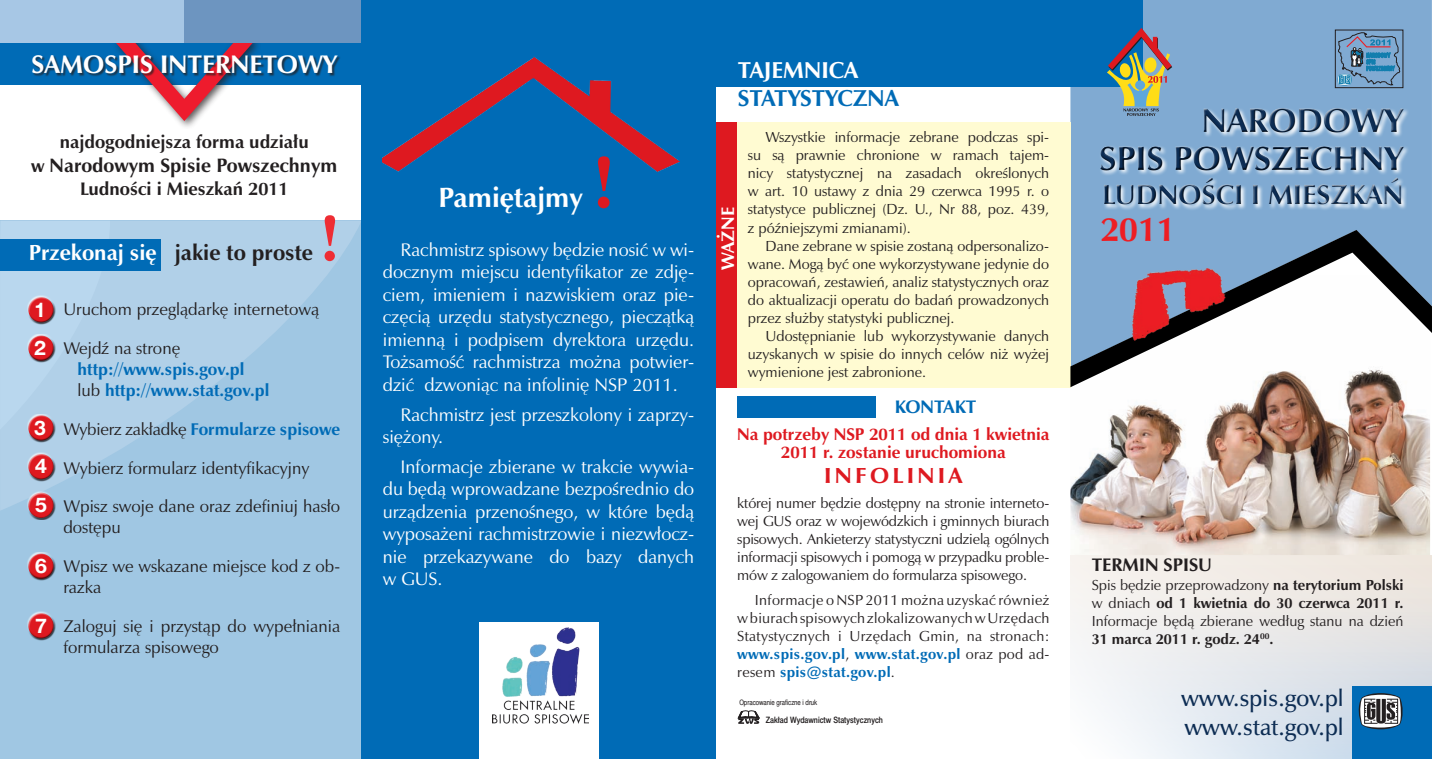
<style>
.page{position:relative;width:1432px;height:759px;background:#fff}
.page>*{position:absolute;margin:0;border:0;box-sizing:border-box;transform-origin:0 0}
.t1{font:700 75px "Zapf Humnst PL";color:#de1920}
.t2{font:700 66.25px "Zapf Humnst PL";color:#ee2d34}
.t3{font:700 35px/37.5px "Zapf Humnst PL";color:#0c2c53;text-align:right}
.t4{font:700 35px "Zapf Humnst PL";color:#ee1d23}
.t5{font:700 28.75px "Zapf Humnst PL";color:#0c2c53}
.t6{font:700 28.75px "Zapf Humnst PL";color:#fff}
.t7{font:700 26.25px "Zapf Humnst PL";color:#fff}
.t8{font:23.75px "Zapf Humnst Dm PL";color:#0c2c53}
.t9{font:700 23.75px "Zapf Humnst PL";color:#006bb6}
.t10{font:700 23.75px "Zapf Humnst PL";color:#fff}
.t11{font:700 22.5px "Zapf Humnst PL";color:#231f20}
.t12{font:700 22.5px "Zapf Humnst PL";letter-spacing:.14em;color:#de1920;scale:1.05 1}
.t13{font:700 20px "Zapf Humnst PL";color:#231f20}
.t14{font:700 20px/38.6px "Switzer EFN";color:#fff}
.t15{font:18.75px/22.5px "Zapf Humnst PL";color:#fff;text-align:justify}
.t16{font:700 18.75px "Zapf Humnst PL";color:#231f20}
.t17{font:700 18.75px "Zapf Humnst PL";color:#006bb6}
.t18{font:700 18.75px "Zapf Humnst PL";color:#fff}
.t19{font:17.5px/21px "Zapf Humnst PL";color:#231f20}
.t20{font:700 17.5px "Zapf Humnst PL";color:#006bb6}
.t21{font:700 17.5px/17.5px "Zapf Humnst PL";color:#de1920;text-align:center}
.t22{font:15px/18px "Zapf Humnst PL";color:#231f20;text-align:justify}
.t23{font:8.75px "Switzer Cnd EFN Medium";color:#231f20}
.t24{font:7.5px "Switzer Cnd EFN";color:#231f20}
.s1{font-size:18.75px}
.s2{color:#fff}
.s3{font-weight:400;color:#231f20}
.s4{font-weight:700;color:#006bb6}
.s5{font-weight:700}
</style>
<div class="page">
<div style="left:0;top:43px;width:361px;height:42px;background:#006bb6"></div>
<div style="left:111px;top:28px;width:150px;height:101px;background:#231f20;opacity:.75"></div>
<svg style="left:113px;top:43px;width:143px;height:79px"></svg>
<div style="left:0;top:0;width:184px;height:43px;background:#a7c7e5"></div>
<div style="left:184px;top:0;width:177px;height:43px;background:#6d95c0"></div>
<div style="left:0;top:221px;width:361px;height:537px;background:#a0c7e3"></div>
<svg style="left:0;top:221px;width:361px;height:289px"></svg>
<div style="left:0;top:221px;width:110px;height:208px;background:#b9d7ee"></div>
<div style="left:33px;top:55px;width:308px;height:22px;background:#231f20;opacity:.75"></div>
<div style="left:0;top:239px;width:161px;height:31px;background:#006bb6"></div>
<div style="left:27px;top:295px;width:27px;height:21px;background:#fff;opacity:.75"></div>
<div style="left:28px;top:301px;width:28px;height:23px;background:#231f20;opacity:.75"></div>
<div style="left:27px;top:334px;width:27px;height:20px;background:#fff;opacity:.75"></div>
<div style="left:28px;top:339px;width:28px;height:24px;background:#231f20;opacity:.75"></div>
<div style="left:27px;top:413px;width:27px;height:21px;background:#fff;opacity:.75"></div>
<div style="left:28px;top:419px;width:28px;height:23px;background:#231f20;opacity:.75"></div>
<div style="left:27px;top:452px;width:27px;height:20px;background:#fff;opacity:.75"></div>
<div style="left:28px;top:458px;width:28px;height:23px;background:#231f20;opacity:.75"></div>
<div style="left:27px;top:491px;width:27px;height:20px;background:#fff;opacity:.75"></div>
<div style="left:28px;top:496px;width:28px;height:24px;background:#231f20;opacity:.75"></div>
<div style="left:27px;top:552px;width:27px;height:20px;background:#fff;opacity:.75"></div>
<div style="left:28px;top:557px;width:28px;height:23px;background:#231f20;opacity:.75"></div>
<div style="left:27px;top:611px;width:27px;height:20px;background:#fff;opacity:.75"></div>
<div style="left:28px;top:617px;width:28px;height:23px;background:#231f20;opacity:.75"></div>
<div style="left:1070px;top:0;width:361px;height:230px;background:#80aad2"></div>
<svg style="left:1070px;top:555px;width:361px;height:203px"></svg>
<div style="left:716px;top:0;width:426px;height:86px;background:#006bb6"></div>
<div style="left:716px;top:122px;width:21px;height:265px;background:#de1920"></div>
<div style="left:737px;top:396px;width:139px;height:21px;background:#006bb6"></div>
<svg style="left:1098px;top:107px;width:311px;height:104px;background:#8bb1d5"></svg>
<div style="left:1099px;top:108px;width:306px;height:98px;background:#231f20;opacity:.75"></div>
<div style="left:1352px;top:686px;width:79px;height:72px;background:#006bb6"></div>
<div style="left:361px;top:0;width:355px;height:758px;background:#006bb6"></div>
<div style="left:479px;top:622px;width:119px;height:136px;background:#fff"></div>
<img style="left:383px;top:56px;width:296px;height:116px">
<img style="left:492px;top:627px;width:96px;height:96px">
<svg style="left:1358px;top:693px;width:45px;height:36px;background:#75838f"></svg>
<svg style="left:738px;top:710px;width:21px;height:13px"></svg>
<svg style="left:1107px;top:28px;width:65px;height:88px"></svg>
<div style="left:737px;top:122px;width:333px;height:265px;background:#fffbd2"></div>
<div style="left:1335px;top:30px;width:68px;height:58px;border:1px solid #231f20"></div>
<svg style="left:1337px;top:32px;width:63px;height:54px;background:#6a93b7"></svg>
<img style="left:1070px;top:387px;width:360px;height:168px">
<svg style="left:1070px;top:230px;width:361px;height:157px"></svg>
<img style="left:1132px;top:268px;width:93px;height:72px">
<p class="t7" style="left:32px;top:48px;width:307px">SAMOSPIS INTERNETOWY</p>
<p class="t16" style="left:60px;top:130px;width:250px">najdogodniejsza forma udziału</p>
<p class="t13" style="left:31px;top:153px;width:307px"><span class="s1">w</span> Narodowym Spisie Powszechnym</p>
<p class="t16" style="left:80px;top:177px;width:210px">Ludności i Mieszkań 2011</p>
<p class="t11" style="left:29px;top:239px;width:286px"><span class="s2">Przekonaj się</span> jakie to proste</p>
<p class="t2" style="left:319px;top:198px;width:23px">!</p>
<h3 class="t14" style="left:34px;top:290px;width:14px">1<br>2</h3>
<h3 class="t14" style="left:34px;top:408px;width:15px;text-align:justify">3<br>4<br>5</h3>
<h3 class="t14" style="left:35px;top:546px;width:14px">6</h3>
<h3 class="t14" style="left:35px;top:605px;width:14px">7</h3>
<p class="t19" style="left:63px;top:299px;width:257px">Uruchom przeglądarkę internetową</p>
<p class="t19" style="left:63px;top:337px;width:118px">Wejdź na stronę</p>
<p class="t20" style="left:78px;top:358px;width:168px">http://www.spis.gov.pl</p>
<p class="t20" style="left:78px;top:379px;width:193px"><span class="s3">lub</span> http://www.stat.gov.pl</p>
<p class="t20" style="left:63px;top:418px;width:278px"><span class="s3">Wybierz zakładkę</span> Formularze spisowe</p>
<p class="t19" style="left:63px;top:457px;width:247px">Wybierz formularz identyfikacyjny</p>
<p class="t19" style="left:63px;top:496px;width:278px">Wpisz swoje dane oraz zdefiniuj hasło dostępu</p>
<p class="t19" style="left:63px;top:555px;width:278px">Wpisz we wskazane miejsce kod z ob&shy;razka</p>
<p class="t19" style="left:63px;top:615px;width:278px">Zaloguj się i przystąp do wypełniania formularza spisowego</p>
<p class="t1" style="left:592px;top:137px;width:25px">!</p>
<p class="t15" style="left:383px;top:238px;width:313px;text-indent:18px">Rachmistrz spisowy będzie nosić w wi&shy;docznym miejscu identyfikator ze zdję&shy;ciem, imieniem i nazwiskiem oraz pie&shy;częcią urzędu statystycznego, pieczątką imienną i podpisem dyrektora urzędu.<br>Tożsamość rachmistrza można potwier&shy;dzić dzwoniąc na infolinię NSP 2011.</p>
<p class="t15" style="left:383px;top:403px;width:313px;text-indent:18px">Rachmistrz jest przeszkolony i zaprzy&shy;siężony.</p>
<p class="t15" style="left:383px;top:455px;width:313px;text-indent:18px">Informacje zbierane w trakcie wywia&shy;du będą wprowadzane bezpośrednio do urządzenia przenośnego, w które będą wyposażeni rachmistrzowie i niezwłocz&shy;nie przekazywane do bazy danych w GUS.</p>
<p class="t6" style="left:438px;top:180px;width:146px">Pamiętajmy</p>
<p class="t10" style="left:737px;top:55px;width:122px">TAJEMNICA</p>
<p class="t9" style="left:737px;top:84px;width:163px">STATYSTYCZNA</p>
<p class="t18" style="left:716px;top:270px;width:64px;rotate:-90deg">WAŻNE</p>
<p class="t22" style="left:748px;top:128px;width:303px;text-indent:18px">Wszystkie informacje zebrane podczas spi&shy;su są prawnie chronione w ramach tajem&shy;nicy statystycznej na zasadach określonych w art. 10 ustawy z dnia 29 czerwca 1995 r. o statystyce publicznej (Dz. U., Nr 88, poz. 439, z późniejszymi zmianami).</p>
<p class="t22" style="left:748px;top:236px;width:303px;text-indent:18px">Dane zebrane w spisie zostaną odpersonalizo&shy;wane. Mogą być one wykorzystywane jedynie do opracowań, zestawień, analiz statystycznych oraz do aktualizacji operatu do badań prowadzonych przez służby statystyki publicznej.</p>
<p class="t22" style="left:748px;top:326px;width:303px;text-indent:18px">Udostępnianie lub wykorzystywanie danych uzyskanych w spisie do innych celów niż wyżej wymienione jest zabronione.</p>
<p class="t17" style="left:894px;top:395px;width:83px">KONTAKT</p>
<p class="t21" style="left:737px;top:425px;width:314px">Na potrzeby NSP 2011 od dnia 1 kwietnia<br>2011 r. zostanie uruchomiona</p>
<p class="t12" style="left:824px;top:461px;width:133px">INFOLINIA</p>
<p class="t22" style="left:737px;top:493px;width:314px">której numer będzie dostępny na stronie interneto&shy;wej GUS oraz w wojewódzkich i gminnych biurach spisowych. Ankieterzy statystyczni udzielą ogólnych informacji spisowych i pomogą w przypadku proble&shy;mów z zalogowaniem do formularza spisowego.</p>
<p class="t22" style="left:737px;top:590px;width:314px;text-indent:18px">Informacje o NSP 2011 można uzyskać również w biurach spisowych zlokalizowanych w Urzędach Statystycznych i Urzędach Gmin, na stronach: <span class="s4">www.spis.gov.pl</span>, <span class="s4">www.stat.gov.pl</span> oraz pod ad&shy;resem <span class="s4">spis@stat.gov.pl</span>.</p>
<p class="t24" style="left:739px;top:698px;width:79px">Opracowanie graficzne i druk</p>
<p class="t23" style="left:766px;top:714px;width:119px">Zakład Wydawnictw Statystycznych</p>
<h3 class="t3" style="left:1099px;top:102px;width:305px">NARODOWY<br>SPIS POWSZECHNY</h3>
<h3 class="t5" style="left:1102px;top:177px;width:302px">LUDNOŚCI I MIESZKAŃ</h3>
<p class="t4" style="left:1100px;top:208px;width:77px">2011</p>
<p class="t16" style="left:1091px;top:553px;width:122px">TERMIN SPISU</p>
<p class="t22" style="left:1091px;top:576px;width:313px">Spis będzie przeprowadzony <span class="s5">na terytorium Polski </span>w dniach <span class="s5">od 1 kwietnia do 30 czerwca 2011 r.<br></span>Informacje będą zbierane według stanu na dzień <span class="s5">31 marca 2011 r. godz. 24</span><sup>00</sup><span class="s5">.</span></p>
<p class="t8" style="left:1181px;top:683px;width:164px">www.spis.gov.pl</p>
<p class="t8" style="left:1184px;top:712px;width:161px">www.stat.gov.pl</p>
</div>
